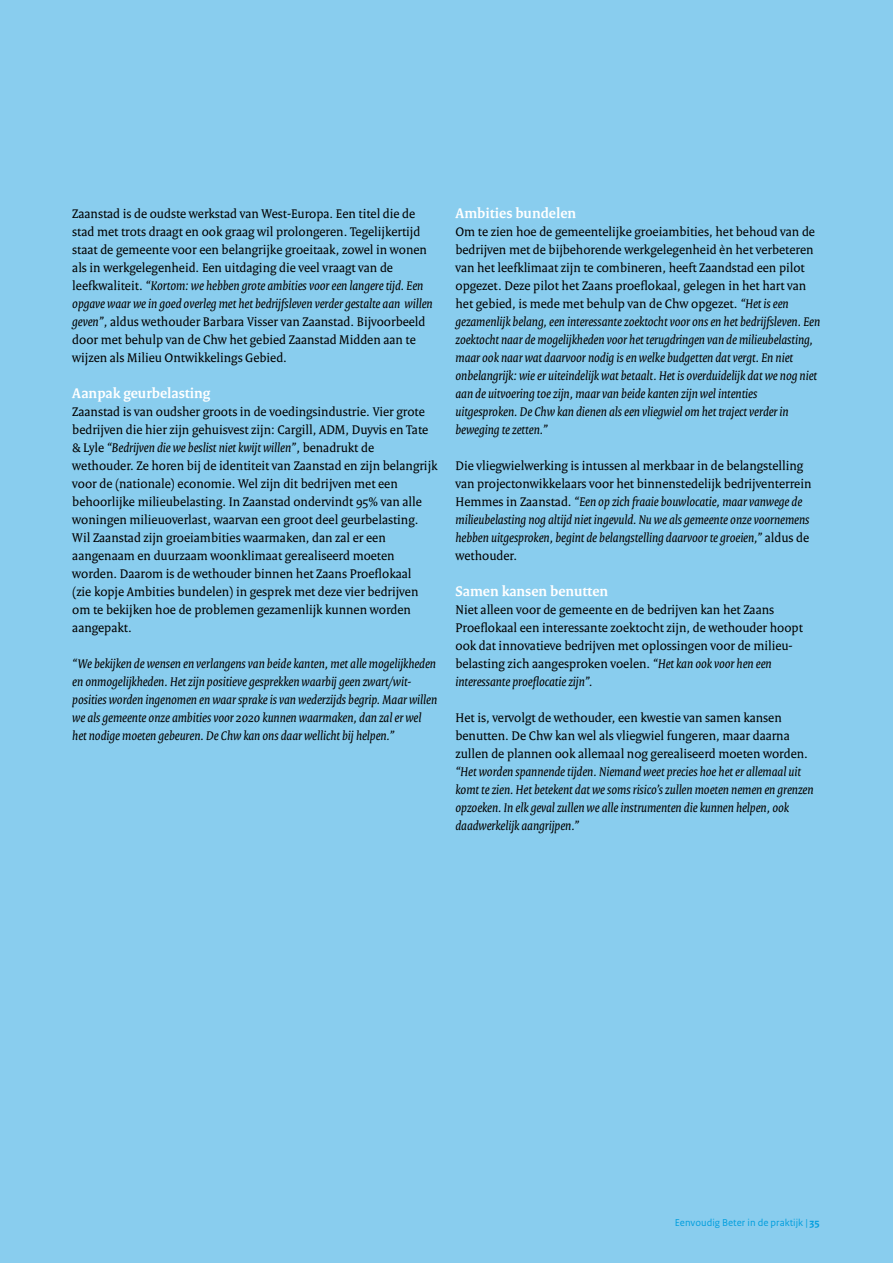
<style>
.page{position:relative;width:893px;height:1263px;background:#89cdee}
.page>*{position:absolute;margin:0;border:0;box-sizing:border-box;transform-origin:0 0}
.t1{font:700 15px "Rijksoverheid Serif";color:#fff}
.t2{font:13.5px/18px "Rijksoverheid Serif";color:#000}
.t3{font:italic 13.5px/18px "Rijksoverheid Serif";color:#000}
.t4{font:10.5px "Rijksoverheid Sans Text";color:#009ede}
.s1{font-style:italic}
.s2{font-style:normal}
.s3{font-weight:700}
</style>
<div class="page">
<p class="t2" style="left:72px;top:204px;width:362px">Zaanstad is de oudste werkstad van West-Europa. Een titel die de stad met trots draagt en ook graag wil prolongeren. Tegelijkertijd staat de gemeente voor een belangrijke groeitaak, zowel in wonen als in werkgelegenheid. Een uitdaging die veel vraagt van de leefkwaliteit. <span class="s1">“Kortom: we hebben grote ambities voor een langere tijd. Een opgave waar we in goed overleg met het bedrijfsleven verder gestalte aan willen geven”</span>, aldus wethouder Barbara Visser van Zaanstad. Bijvoorbeeld door met behulp van de Chw het gebied Zaanstad Midden aan te wijzen als Milieu Ontwikkelings Gebied.</p>
<p class="t1" style="left:72px;top:384px;width:140px">Aanpak geurbelasting</p>
<p class="t2" style="left:72px;top:402px;width:367px">Zaanstad is van oudsher groots in de voedingsindustrie. Vier grote bedrijven die hier zijn gehuisvest zijn: Cargill, ADM, Duyvis en Tate &amp; Lyle <span class="s1">“Bedrijven die we beslist niet kwijt willen”</span>, benadrukt de wethouder. Ze horen bij de identiteit van Zaanstad en zijn belangrijk voor de (nationale) economie. Wel zijn dit bedrijven met een behoorlijke milieubelasting. In Zaanstad ondervindt 95% van alle woningen milieuoverlast, waarvan een groot deel geurbelasting.<br>Wil Zaanstad zijn groeiambities waarmaken, dan zal er een aangenaam en duurzaam woonklimaat gerealiseerd moeten worden. Daarom is de wethouder binnen het Zaans Proeflokaal<br>(zie kopje Ambities bundelen) in gesprek met deze vier bedrijven om te bekijken hoe de problemen gezamenlijk kunnen worden aangepakt.</p>
<p class="t3" style="left:72px;top:654px;width:366px">“We bekijken de wensen en verlangens van beide kanten, met alle mogelijkheden en onmogelijkheden. Het zijn positieve gesprekken waarbij geen zwart/wit&shy;posities worden ingenomen en waar sprake is van wederzijds begrip. Maar willen we als gemeente onze ambities voor 2020 kunnen waarmaken, dan zal er wel het nodige moeten gebeuren. De Chw kan ons daar wellicht bij helpen.”</p>
<p class="t1" style="left:455px;top:204px;width:122px">Ambities bundelen</p>
<p class="t3" style="left:455px;top:222px;width:366px"><span class="s2">Om te zien hoe de gemeentelijke groeiambities, het behoud van de bedrijven met de bijbehorende werkgelegenheid èn het verbeteren van het leefklimaat zijn te combineren, heeft Zaandstad een pilot opgezet. Deze pilot het Zaans proeflokaal, gelegen in het hart van het gebied, is mede met behulp van de Chw opgezet.</span> “Het is een gezamenlijk belang, een interessante zoektocht voor ons en het bedrijfsleven. Een zoektocht naar de mogelijkheden voor het terugdringen van de milieubelasting, maar ook naar wat daarvoor nodig is en welke budgetten dat vergt. En niet onbelangrijk: wie er uiteindelijk wat betaalt. Het is overduidelijk dat we nog niet aan de uitvoering toe zijn, maar van beide kanten zijn wel intenties uitgesproken. De Chw kan dienen als een vliegwiel om het traject verder in beweging te zetten.”</p>
<p class="t3" style="left:455px;top:456px;width:357px"><span class="s2">Die vliegwielwerking is intussen al merkbaar in de belangstelling van projectonwikkelaars voor het binnenstedelijk bedrijventerrein Hemmes in Zaanstad.</span> “Een op zich fraaie bouwlocatie, maar vanwege de milieubelasting nog altijd niet ingevuld. Nu we als gemeente onze voornemens hebben uitgesproken, begint de belangstelling daarvoor te groeien,” <span class="s2">aldus de wethouder.</span></p>
<p class="t1" style="left:455px;top:582px;width:154px">Samen kansen benutten</p>
<p class="t2" style="left:455px;top:600px;width:349px">Niet alleen voor de gemeente en de bedrijven kan het Zaans Proeflokaal een interessante zoektocht zijn, de wethouder hoopt ook dat innovatieve bedrijven met oplossingen voor de milieu&shy;belasting zich aangesproken voelen. <span class="s1">“Het kan ook voor hen een interessante proeflocatie zijn”.</span></p>
<p class="t2" style="left:455px;top:708px;width:354px">Het is, vervolgt de wethouder, een kwestie van samen kansen benutten. De Chw kan wel als vliegwiel fungeren, maar daarna zullen de plannen ook allemaal nog gerealiseerd moeten worden.</p>
<p class="t3" style="left:455px;top:762px;width:360px">“Het worden spannende tijden. Niemand weet precies hoe het er allemaal uit komt te zien. Het betekent dat we soms risico’s zullen moeten nemen en grenzen opzoeken. In elk geval zullen we alle instrumenten die kunnen helpen, ook daadwerkelijk aangrijpen.”</p>
<p class="t4" style="left:675px;top:1216px;width:147px">Eenvoudig Beter in de praktijk | <span class="s3">35</span></p>
</div>
